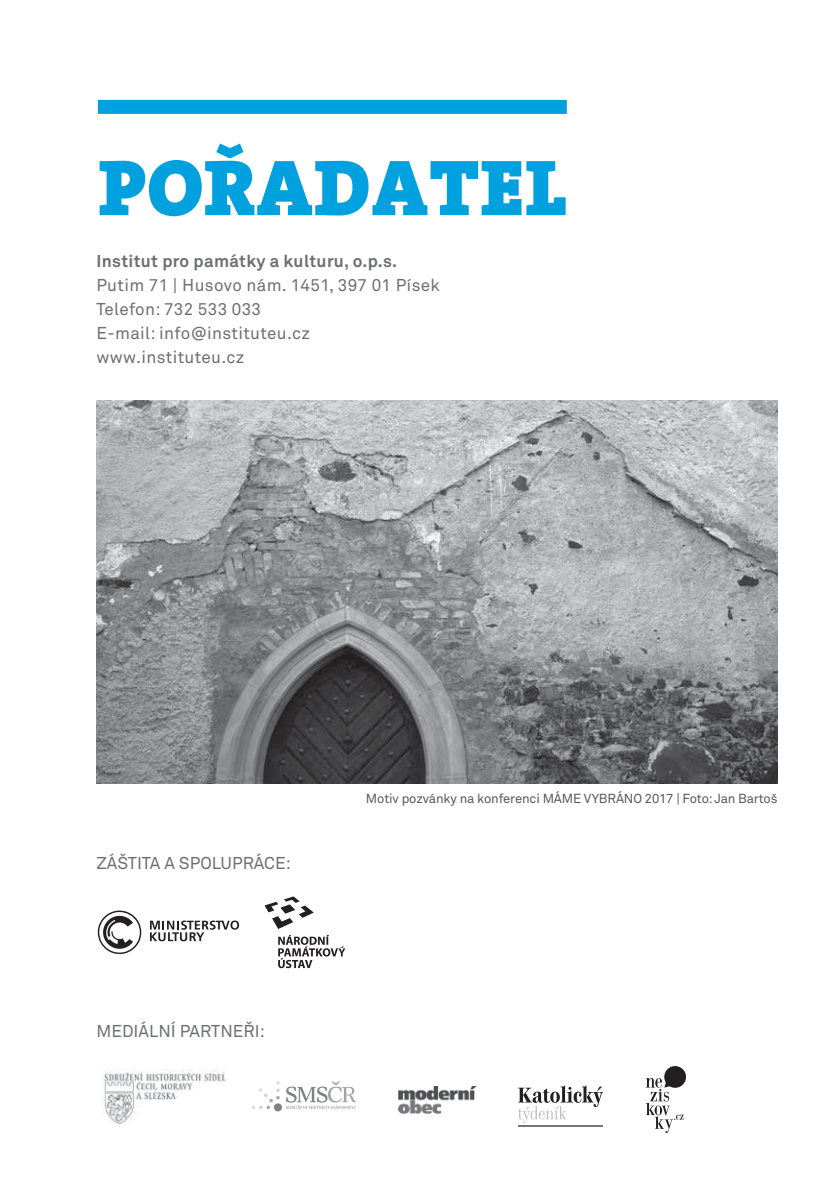
<style>
.page{position:relative;width:840px;height:1191px;background:#fff}
.page>*{position:absolute;margin:0;border:0;box-sizing:border-box;transform-origin:0 0}
.t1{font:80px "The Serif Black Caps";letter-spacing:.015em;color:#00a1de}
.t2{font:17px/24px "Akkurat CE";letter-spacing:.02em;color:#6d6f71}
.t3{font:17px "Akkurat CE";color:#6d6f71}
.t4{font:700 17px "Akkurat CE";letter-spacing:.02em;color:#6d6f71}
.t5{font:13px "Akkurat CE";letter-spacing:-.01em;color:#58595b}
</style>
<div class="page">
<div style="left:98px;top:100px;width:468px;height:14px;background:#00a1de"></div>
<svg style="left:150px;top:920px;width:89px;height:21px"></svg>
<svg style="left:98px;top:910px;width:43px;height:44px"></svg>
<svg style="left:264px;top:896px;width:81px;height:72px"></svg>
<img style="left:96px;top:400px;width:681px;height:383px">
<svg style="left:286px;top:1081px;width:70px;height:27px"></svg>
<div style="left:274px;top:1103px;width:8px;height:8px;background:#808285;border-radius:50%"></div>
<svg style="left:252px;top:1081px;width:27px;height:28px"></svg>
<div style="left:664px;top:1066px;width:21px;height:21px;background:#231f20;border-radius:50%"></div>
<svg style="left:645px;top:1078px;width:38px;height:55px"></svg>
<img style="left:398px;top:1086px;width:77px;height:28px">
<img style="left:102px;top:1069px;width:125px;height:56px">
<svg style="left:518px;top:1085px;width:84px;height:37px"></svg>
<hr style="left:518px;top:1125px;width:84px;height:1px;background:#757779">
<svg style="left:328px;top:505px;width:10px;height:17px"></svg>
<h1 class="t1" style="left:98px;top:120px;width:469px">POŘADATEL</h1>
<p class="t4" style="left:96px;top:251px;width:302px">Institut pro památky a kulturu, o.p.s.</p>
<p class="t2" style="left:96px;top:274px;width:345px">Putim 71 | Husovo nám. 1451, 397 01 Písek<br>Telefon: 732 533 033<br>E-mail: info@instituteu.cz www.instituteu.cz</p>
<p class="t3" style="left:96px;top:853px;width:196px">ZÁŠTITA A SPOLUPRÁCE:</p>
<p class="t3" style="left:96px;top:1021px;width:170px">MEDIÁLNÍ PARTNEŘI:</p>
<p class="t5" style="left:366px;top:790px;width:413px">Motiv pozvánky na konferenci MÁME VYBRÁNO 2017 | Foto: Jan Bartoš</p>
</div>
